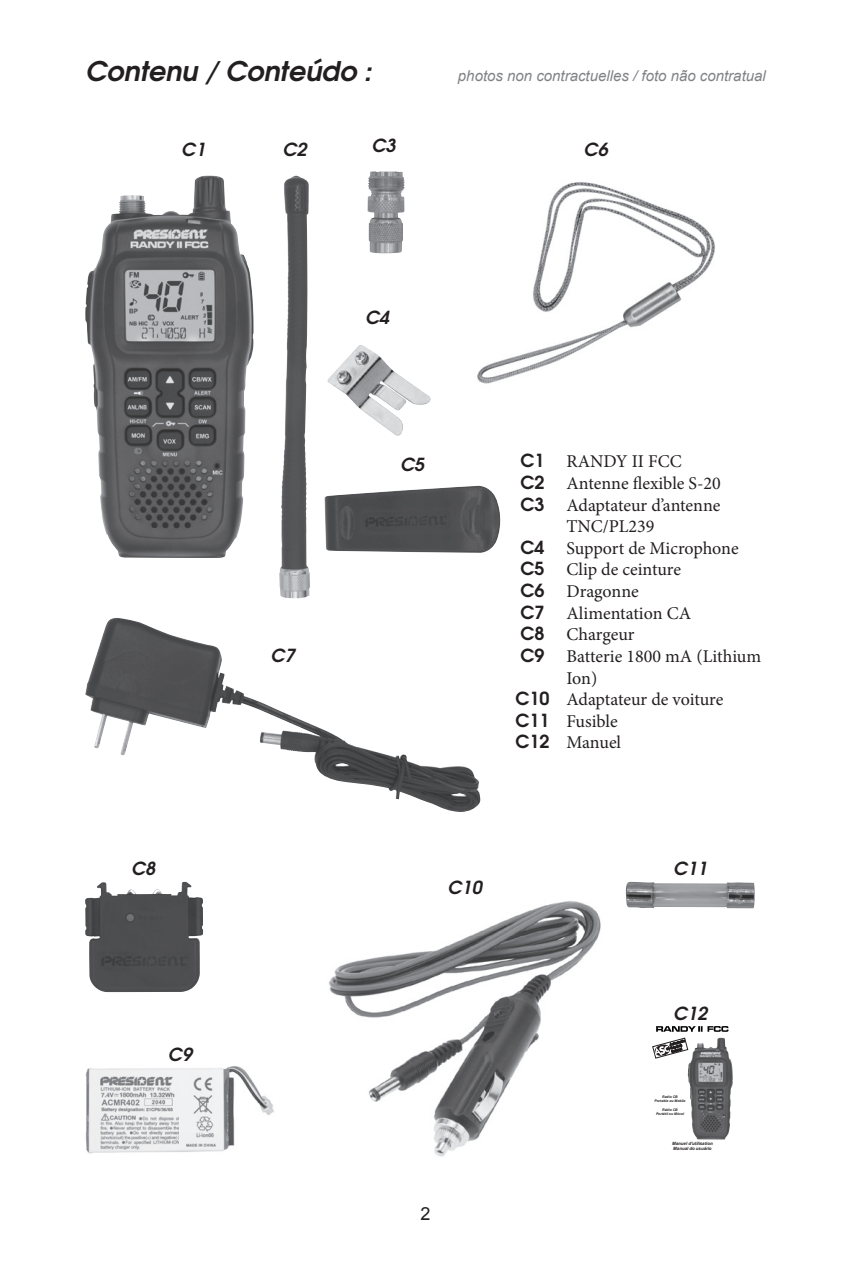
<style>
.page{position:relative;width:851px;height:1263px;background:#fff}
.page>*{position:absolute;margin:0;border:0;box-sizing:border-box;transform-origin:0 0}
.t1{font:italic 600 27px "Avant Garde";color:#231f20}
.t2{font:18px "Minion Pro";letter-spacing:-.005em;color:#231f20}
.t3{font:italic 600 18px "Avant Garde";color:#231f20}
.t4{font:18px "Arial";color:#231f20}
.t5{font:italic 15px "Arial";color:#808285}
.t6{font:italic 700 4.5px/5.4px "Arial";letter-spacing:-.01em;color:#231f20}
.t7{font:italic 700 3.6px/4.2px "Arial";color:#231f20;text-align:center}
.s1{font-family:"Avant Garde";font-weight:600}
</style>
<div class="page">
<img style="left:85px;top:627px;width:385px;height:185px">
<img style="left:85px;top:177px;width:164px;height:381px">
<img style="left:280px;top:176px;width:15px;height:396px">
<img style="left:85px;top:882px;width:118px;height:110px">
<img style="left:324px;top:486px;width:176px;height:67px">
<img style="left:327px;top:345px;width:104px;height:91px">
<img style="left:477px;top:182px;width:238px;height:202px">
<svg style="left:656px;top:1026px;width:72px;height:6px"></svg>
<svg style="left:652px;top:1038px;width:35px;height:20px"></svg>
<img style="left:687px;top:1038px;width:43px;height:101px">
<img style="left:625px;top:882px;width:129px;height:26px">
<img style="left:367px;top:171px;width:38px;height:82px">
<img style="left:329px;top:901px;width:272px;height:256px">
<img style="left:85px;top:1066px;width:189px;height:88px">
<h1 class="t1" style="left:85px;top:54px;width:288px">Contenu / Conteúdo :</h1>
<p class="t5" style="left:458px;top:66px;width:309px">photos non contractuelles / foto não contratual</p>
<p class="t3" style="left:181px;top:138px;width:26px">C1</p>
<p class="t3" style="left:282px;top:138px;width:26px">C2</p>
<p class="t3" style="left:371px;top:133px;width:26px">C3</p>
<p class="t3" style="left:583px;top:138px;width:26px">C6</p>
<p class="t3" style="left:131px;top:857px;width:26px">C8</p>
<p class="t3" style="left:168px;top:1042px;width:26px">C9</p>
<p class="t3" style="left:270px;top:644px;width:26px">C7</p>
<p class="t3" style="left:365px;top:306px;width:26px">C4</p>
<p class="t3" style="left:400px;top:452px;width:26px">C5</p>
<p class="t2" style="left:520px;top:450px;width:163px"><span class="s1">C1</span> RANDY II FCC</p>
<p class="t2" style="left:520px;top:471px;width:202px"><span class="s1">C2</span> Antenne flexible S-20</p>
<p class="t2" style="left:520px;top:493px;width:202px"><span class="s1">C3</span> Adaptateur d’antenne</p>
<p class="t2" style="left:566px;top:514px;width:89px">TNC/PL239</p>
<p class="t2" style="left:520px;top:536px;width:220px"><span class="s1">C4</span> Support de Microphone</p>
<p class="t2" style="left:520px;top:558px;width:162px"><span class="s1">C5</span> Clip de ceinture</p>
<p class="t2" style="left:520px;top:579px;width:120px"><span class="s1">C6</span> Dragonne</p>
<p class="t2" style="left:520px;top:601px;width:172px"><span class="s1">C7</span> Alimentation CA</p>
<p class="t2" style="left:520px;top:622px;width:116px"><span class="s1">C8</span> Chargeur</p>
<p class="t2" style="left:520px;top:644px;width:242px"><span class="s1">C9</span> Batterie 1800 mA (Lithium</p>
<p class="t2" style="left:566px;top:666px;width:32px">Ion)</p>
<p class="t2" style="left:515px;top:687px;width:209px"><span class="s1">C10</span> Adaptateur de voiture</p>
<p class="t2" style="left:515px;top:709px;width:104px"><span class="s1">C11</span> Fusible</p>
<p class="t2" style="left:515px;top:730px;width:107px"><span class="s1">C12</span> Manuel</p>
<p class="t3" style="left:447px;top:875px;width:36px">C10</p>
<p class="t4" style="left:420px;top:1202px;width:12px">2</p>
<p class="t3" style="left:673px;top:857px;width:36px">C11</p>
<p class="t3" style="left:673px;top:1001px;width:36px">C12</p>
<p class="t7" style="left:654px;top:1095px;width:33px">Radio CB<br>Portable ou Mobile</p>
<p class="t7" style="left:656px;top:1107px;width:29px">Rádio CB<br>Portátil ou Móvel</p>
<p class="t6" style="left:672px;top:1140px;width:42px">Manuel d’utilisation<br>Manual do usuário</p>
</div>
